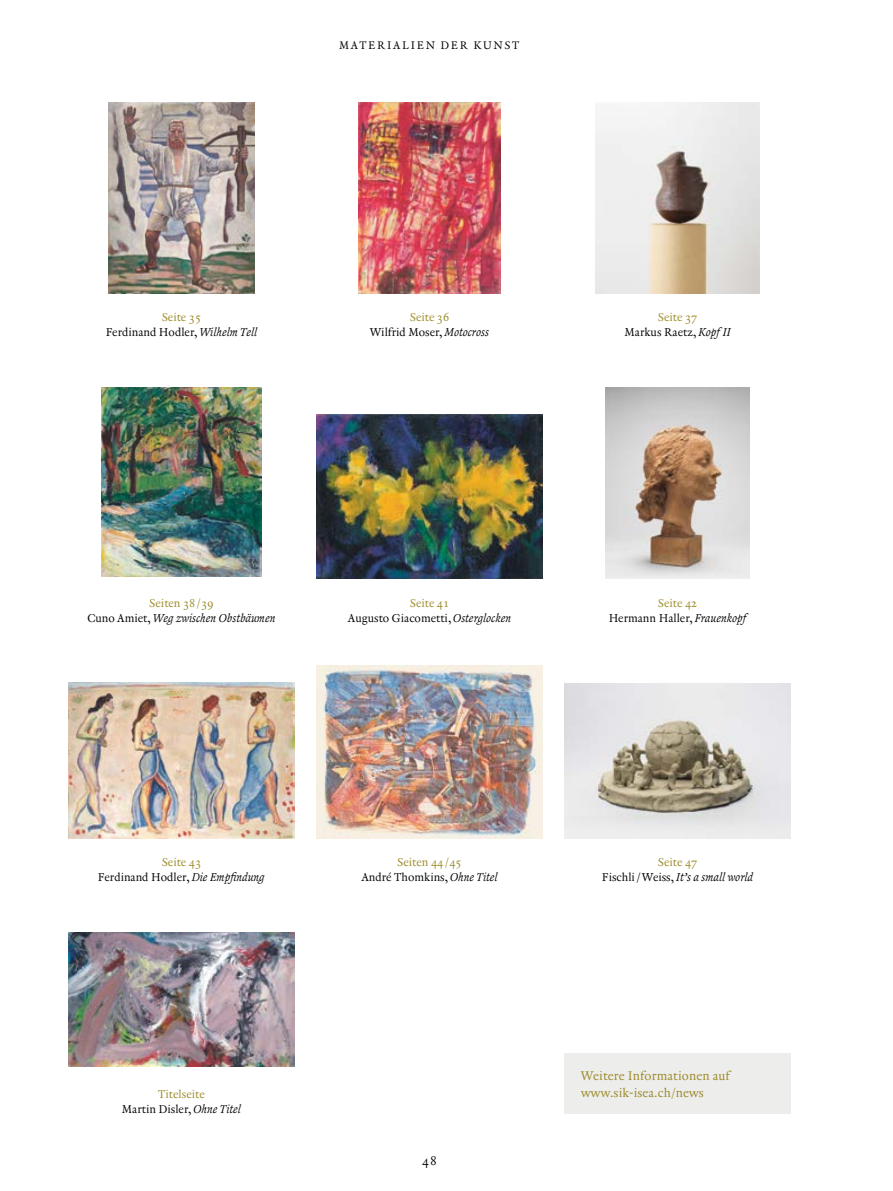
<style>
.page{position:relative;width:893px;height:1191px;background:#fff}
.page>*{position:absolute;margin:0;border:0;box-sizing:border-box;transform-origin:0 0}
.Box_Lauftext{font:12.75px/17.2px "Renard No 3";letter-spacing:.01em;color:#9a8925}
.t1{font:12.75px "Renard No 3";color:#000}
.t2{font:11.7px "Renard No 3";color:#000}
.t3{font:11.7px "Renard No 3";color:#9a8925}
.t4{font:italic 11.7px "Renard No 3";color:#000}
.Rubrik{font:11.25px "Renard No 3";letter-spacing:.15em;color:#000}
.s1{font-style:italic}
.s2{font-style:normal}
</style>
<div class="page">
<img style="left:68px;top:682px;width:227px;height:156px">
<img style="left:564px;top:683px;width:227px;height:155px">
<img style="left:316px;top:665px;width:227px;height:173px">
<img style="left:102px;top:387px;width:159px;height:189px">
<img style="left:606px;top:387px;width:143px;height:191px">
<img style="left:316px;top:414px;width:227px;height:164px">
<img style="left:108px;top:102px;width:147px;height:191px">
<img style="left:595px;top:102px;width:165px;height:191px">
<img style="left:358px;top:102px;width:143px;height:191px">
<img style="left:68px;top:932px;width:227px;height:134px">
<div style="left:564px;top:1053px;width:227px;height:61px;background:#ededec"></div>
<p class="Rubrik" style="left:339px;top:38px;width:182px">MATERIALIEN DER KUNST</p>
<p class="t3" style="left:162px;top:310px;width:41px">Seite 35</p>
<p class="t2" style="left:106px;top:325px;width:153px">Ferdinand Hodler, <span class="s1">Wilhelm Tell</span></p>
<p class="t3" style="left:410px;top:310px;width:41px">Seite 36</p>
<p class="t2" style="left:370px;top:325px;width:120px">Wilfrid Moser, <span class="s1">Motocross</span></p>
<p class="t3" style="left:658px;top:310px;width:41px">Seite 37</p>
<p class="t2" style="left:624px;top:325px;width:108px">Markus Raetz, <span class="s1">Kopf II</span></p>
<p class="t3" style="left:149px;top:595px;width:66px">Seiten 38/39</p>
<p class="t4" style="left:87px;top:610px;width:190px"><span class="s2">Cuno Amiet,</span> Weg zwischen Obstbäumen</p>
<p class="t3" style="left:410px;top:595px;width:41px">Seite 41</p>
<p class="t2" style="left:348px;top:610px;width:165px">Augusto Giacometti, <span class="s1">Osterglocken</span></p>
<p class="t3" style="left:658px;top:595px;width:41px">Seite 42</p>
<p class="t2" style="left:609px;top:610px;width:139px">Hermann Haller, <span class="s1">Frauenkopf</span></p>
<p class="t3" style="left:162px;top:855px;width:41px">Seite 43</p>
<p class="t2" style="left:98px;top:870px;width:168px">Ferdinand Hodler, <span class="s1">Die Empfindung</span></p>
<p class="t3" style="left:158px;top:1087px;width:48px">Titelseite</p>
<p class="t2" style="left:122px;top:1102px;width:121px">Martin Disler, <span class="s1">Ohne Titel</span></p>
<p class="t3" style="left:397px;top:855px;width:66px">Seiten 44/45</p>
<p class="t2" style="left:361px;top:870px;width:138px">André Thomkins, <span class="s1">Ohne Titel</span></p>
<p class="t1" style="left:422px;top:1153px;width:16px">48</p>
<p class="t3" style="left:658px;top:855px;width:41px">Seite 47</p>
<p class="t4" style="left:602px;top:870px;width:153px"><span class="s2">Fischli/Weiss,</span> It’s a small world</p>
<p class="Box_Lauftext" style="left:581px;top:1067px;width:150px">Weitere Informationen auf www.sik-isea.ch/news</p>
</div>
